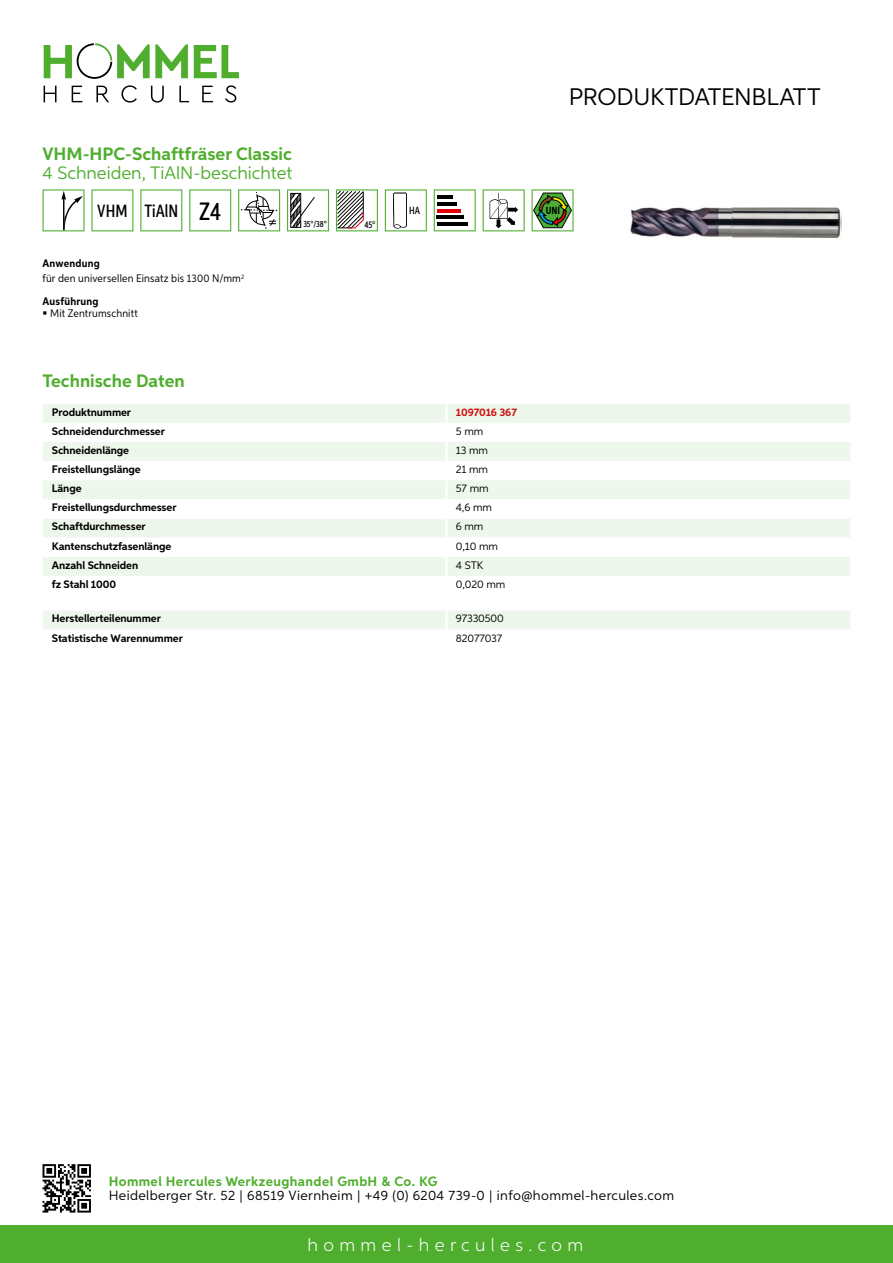
<style>
.page{position:relative;width:893px;height:1263px;background:#fff}
.page>*{position:absolute;margin:0;border:0;box-sizing:border-box;transform-origin:0 0}
.t1{font:24px "Aspira";letter-spacing:-.01em;color:#000}
.t2{font:700 18px "Aspira";color:#50ae2f}
.t3{font:18px "Aspira";color:#50ae2f}
.t4{font:300 18px "Aspira";letter-spacing:.3em;color:#fff}
.t5{font:500 17.85px "Aspira XX Nar";color:#000}
.t6{font:13.5px "Aspira";letter-spacing:.03em;color:#000}
.t7{font:700 13.5px "Aspira";letter-spacing:.03em;color:#50ae2f}
.t8{font:700 10.95px "Aspira";letter-spacing:-.01em;color:#000}
.t9{font:10.95px/15.1px "Aspira Nar";letter-spacing:.015em;color:#000}
.t10{font:10.95px "Aspira";letter-spacing:-.01em;color:#000}
.t11{font:700 10.95px "Aspira";letter-spacing:-.01em;color:#cd1013}
.t12{font:700 10.95px "Aspira Nar";letter-spacing:.02em;color:#000}
.t13{font:700 10.35px "Aspira XX Nar";color:#000}
.t14{font:500 10.35px "Aspira XX Nar";color:#000}
.t15{font:500 9.6px "Aspira XX Nar";color:#000}
.t16{font:500 8.85px "Aspira XX Nar";color:#000}
.s1{font-size:25.2px}
.s2{font-weight:700}
</style>
<div class="page">
<div style="left:0;top:1226px;width:893px;height:37px;background:#50ae2f"></div>
<svg style="left:43px;top:1164px;width:48px;height:48px"></svg>
<svg style="left:194px;top:45px;width:45px;height:33px"></svg>
<svg style="left:44px;top:43px;width:144px;height:36px"></svg>
<svg style="left:44px;top:86px;width:13px;height:16px"></svg>
<svg style="left:72px;top:86px;width:10px;height:16px"></svg>
<svg style="left:96px;top:86px;width:13px;height:16px"></svg>
<svg style="left:121px;top:85px;width:16px;height:18px"></svg>
<svg style="left:151px;top:86px;width:13px;height:17px"></svg>
<svg style="left:179px;top:86px;width:10px;height:16px"></svg>
<svg style="left:202px;top:86px;width:11px;height:16px"></svg>
<svg style="left:225px;top:85px;width:11px;height:18px"></svg>
<div style="left:43px;top:404px;width:807px;height:19px;background:#eef7eb"></div>
<svg style="left:43px;top:442px;width:807px;height:134px;fill:#eef7eb"></svg>
<hr style="left:445px;top:404px;width:3px;height:19px;background:#fff">
<hr style="left:445px;top:442px;width:3px;height:19px;background:#fff">
<hr style="left:445px;top:461px;width:3px;height:19px;background:#fff">
<hr style="left:445px;top:480px;width:3px;height:19px;background:#fff">
<hr style="left:445px;top:499px;width:3px;height:19px;background:#fff">
<hr style="left:445px;top:518px;width:3px;height:20px;background:#fff">
<hr style="left:445px;top:538px;width:3px;height:19px;background:#fff">
<hr style="left:445px;top:557px;width:3px;height:19px;background:#fff">
<div style="left:43px;top:610px;width:807px;height:19px;background:#eef7eb"></div>
<svg style="left:43px;top:189px;width:42px;height:42px"></svg>
<svg style="left:91px;top:189px;width:42px;height:42px"></svg>
<svg style="left:140px;top:189px;width:42px;height:42px"></svg>
<svg style="left:189px;top:189px;width:42px;height:42px"></svg>
<svg style="left:238px;top:189px;width:42px;height:42px"></svg>
<svg style="left:287px;top:189px;width:42px;height:42px"></svg>
<svg style="left:336px;top:189px;width:42px;height:42px"></svg>
<svg style="left:385px;top:189px;width:42px;height:42px"></svg>
<svg style="left:434px;top:189px;width:42px;height:42px"></svg>
<hr style="left:437px;top:196px;width:16px;height:3px;background:#000">
<hr style="left:437px;top:202px;width:20px;height:4px;background:#000">
<hr style="left:437px;top:209px;width:23px;height:3px;background:#e3000b">
<hr style="left:437px;top:216px;width:27px;height:3px;background:#000">
<hr style="left:437px;top:222px;width:31px;height:4px;background:#000">
<svg style="left:483px;top:189px;width:42px;height:42px"></svg>
<svg style="left:532px;top:189px;width:42px;height:42px"></svg>
<img style="left:630px;top:207px;width:212px;height:31px">
<h2 class="t2" style="left:43px;top:142px;width:251px">VHM-HPC-Schaftfräser Classic</h2>
<h2 class="t3" style="left:43px;top:162px;width:251px">4 Schneiden, TiAlN -beschichtet</h2>
<h3 class="t5" style="left:97px;top:200px;width:125px">VHM TiAlN <span class="s1">Z4</span></h3>
<p class="t16" style="left:303px;top:219px;width:25px">35°/38°</p>
<p class="t15" style="left:364px;top:219px;width:13px">45°</p>
<p class="t9" style="left:43px;top:256px;width:203px"><span class="s2">Anwendung<br></span>für den universellen Einsatz bis 1300 N/mm<sup>2</sup></p>
<p class="t12" style="left:43px;top:294px;width:58px">Ausführung</p>
<p class="t9" style="left:50px;top:306px;width:89px">Mit Zentrumschnitt</p>
<h1 class="t1" style="left:569px;top:82px;width:253px">Produktdatenblatt</h1>
<p class="t14" style="left:409px;top:204px;width:12px">HA</p>
<p class="t13" style="left:546px;top:205px;width:16px">UNI</p>
<h2 class="t2" style="left:43px;top:369px;width:144px">Technische Daten</h2>
<p class="t8" style="left:52px;top:405px;width:81px">Produktnummer</p>
<p class="t11" style="left:456px;top:405px;width:63px">1097016 367</p>
<p class="t8" style="left:52px;top:424px;width:115px">Schneidendurchmesser</p>
<p class="t10" style="left:456px;top:424px;width:29px">5 mm</p>
<p class="t8" style="left:52px;top:443px;width:79px">Schneidenlänge</p>
<p class="t10" style="left:456px;top:443px;width:34px">13 mm</p>
<p class="t8" style="left:52px;top:462px;width:90px">Freistellungslänge</p>
<p class="t10" style="left:456px;top:463px;width:34px">21 mm</p>
<p class="t8" style="left:52px;top:482px;width:31px">Länge</p>
<p class="t10" style="left:456px;top:482px;width:34px">57 mm</p>
<p class="t8" style="left:52px;top:501px;width:126px">Freistellungsdurchmesser</p>
<p class="t10" style="left:456px;top:501px;width:38px">4,6 mm</p>
<p class="t8" style="left:52px;top:520px;width:95px">Schaftdurchmesser</p>
<p class="t10" style="left:456px;top:520px;width:29px">6 mm</p>
<p class="t8" style="left:52px;top:539px;width:121px">Kantenschutzfasenlänge</p>
<p class="t10" style="left:456px;top:539px;width:44px">0,10 mm</p>
<p class="t8" style="left:52px;top:558px;width:88px">Anzahl Schneiden</p>
<p class="t10" style="left:456px;top:558px;width:23px">4 STK</p>
<p class="t8" style="left:52px;top:577px;width:66px">fz Stahl 1000</p>
<p class="t10" style="left:456px;top:577px;width:51px">0,020 mm</p>
<p class="t8" style="left:52px;top:612px;width:111px">Herstellerteilenummer</p>
<p class="t10" style="left:456px;top:612px;width:49px">97330500</p>
<p class="t8" style="left:52px;top:631px;width:132px">Statistische Warennummer</p>
<p class="t10" style="left:456px;top:631px;width:48px">82077037</p>
<p class="t7" style="left:109px;top:1172px;width:330px">Hommel Hercules Werkzeughandel GmbH &amp; Co. KG</p>
<p class="t6" style="left:109px;top:1187px;width:567px">Heidelberger Str. 52 | 68519 Viernheim | +49 (0) 6204 739-0 | info@hommel-hercules.com</p>
<h2 class="t4" style="left:307px;top:1234px;width:277px">hommel-hercules.com</h2>
</div>
